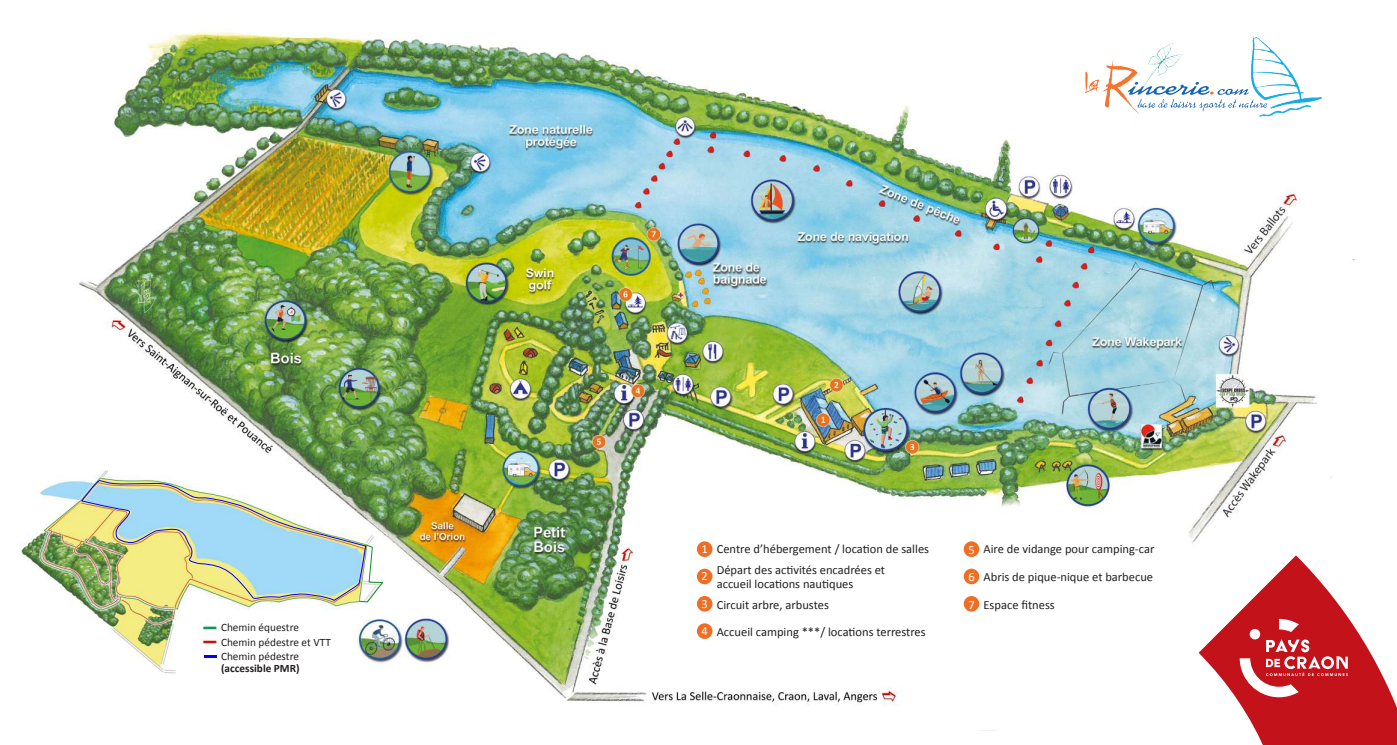
<style>
.page{position:relative;width:1397px;height:745px;background:#fff}
.page>*{position:absolute;margin:0;border:0;box-sizing:border-box;transform-origin:0 0}
.t1{font:12.5px/20.9px "Calibri";color:#231f20}
.t2{font:12.5px/27.2px "Calibri";color:#fff;text-align:justify}
.t3{font:11.25px/14.6px "Calibri";color:#231f20}
.t4{font:700 11.25px "Calibri";color:#231f20}
</style>
<div class="page">
<img style="left:21px;top:32px;width:1334px;height:674px">
<img style="left:1250px;top:34px;width:71px;height:82px">
<img style="left:1084px;top:34px;width:97px;height:99px">
<svg style="left:1084px;top:60px;width:182px;height:54px"></svg>
<svg style="left:1198px;top:555px;width:198px;height:189px"></svg>
<div style="left:696px;top:541px;width:16px;height:15px;background:#ed6e24;border-radius:50%"></div>
<div style="left:696px;top:568px;width:16px;height:16px;background:#ed6e24;border-radius:50%"></div>
<div style="left:696px;top:595px;width:16px;height:16px;background:#ed6e24;border-radius:50%"></div>
<div style="left:696px;top:623px;width:16px;height:15px;background:#ed6e24;border-radius:50%"></div>
<div style="left:963px;top:541px;width:16px;height:15px;background:#ed6e24;border-radius:50%"></div>
<div style="left:963px;top:568px;width:16px;height:16px;background:#ed6e24;border-radius:50%"></div>
<svg style="left:963px;top:595px;width:16px;height:16px"></svg>
<svg style="left:204px;top:654px;width:13px;height:3px"></svg>
<div style="left:221px;top:613px;width:112px;height:37px;background:#fff"></div>
<img style="left:81px;top:479px;width:303px;height:123px">
<p class="t3" style="left:221px;top:619px;width:111px">Chemin équestre<br>Chemin pédestre et VTT</p>
<p class="t3" style="left:221px;top:647px;width:79px">Chemin pédestre</p>
<p class="t4" style="left:221px;top:660px;width:80px">(accessible PMR)</p>
<p class="t1" style="left:716px;top:537px;width:214px">Centre d’hébergement / location de salles<br>Départ des activités encadrées et</p>
<p class="t1" style="left:716px;top:572px;width:138px">accueil locations nautiques<br>Circuit arbre, arbustes</p>
<p class="t1" style="left:716px;top:620px;width:210px">Accueil camping ***/ locations terrestres</p>
<p class="t2" style="left:701px;top:534px;width:8px">1<br>2<br>3<br>4</p>
<p class="t2" style="left:968px;top:535px;width:8px">5<br>6<br>7</p>
<p class="t1" style="left:983px;top:537px;width:172px">Aire de vidange pour camping-car</p>
<p class="t1" style="left:983px;top:562px;width:171px;line-height:27.2px">Abris de pique-nique et barbecue<br>Espace fitness</p>
</div>
